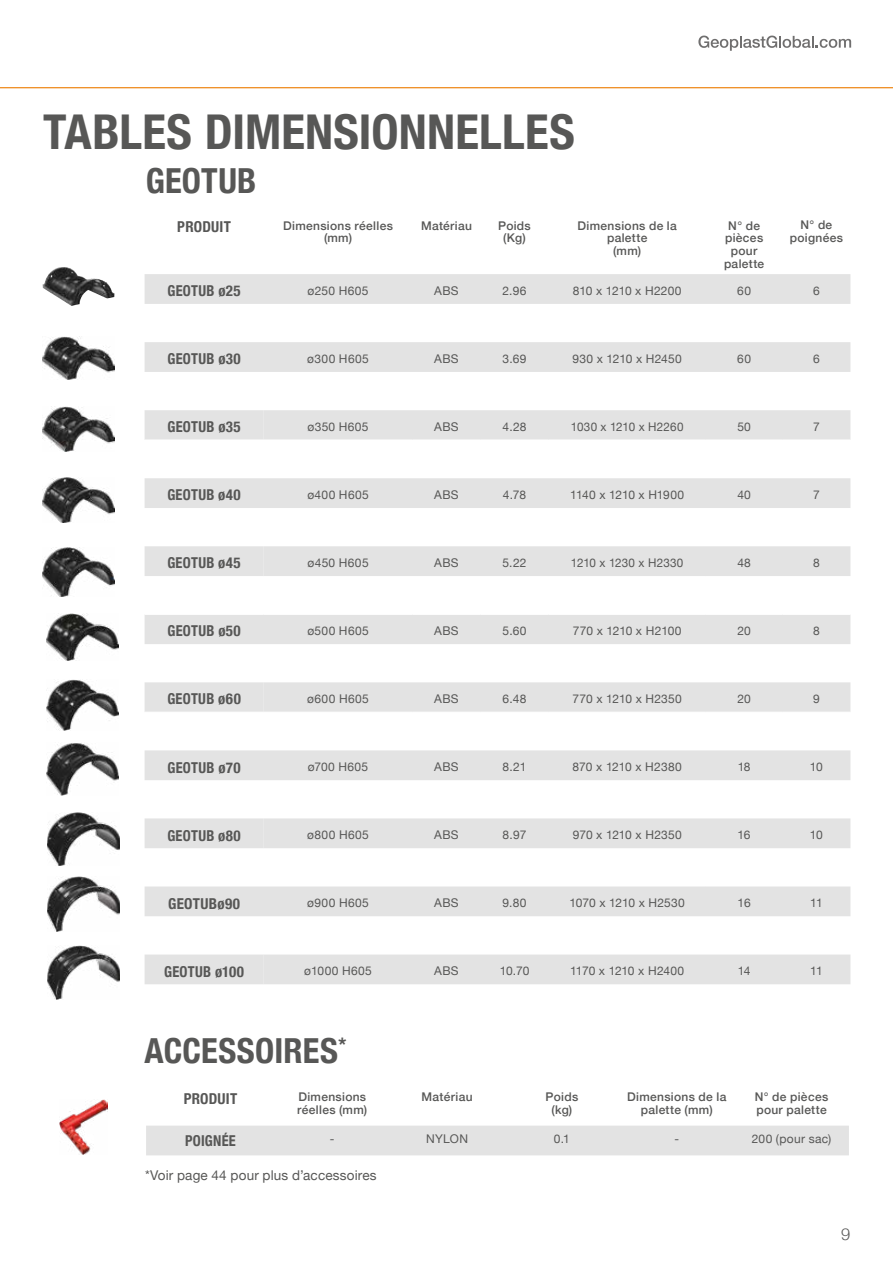
<style>
.page{position:relative;width:893px;height:1263px;background:#fff}
.page>*{position:absolute;margin:0;border:0;box-sizing:border-box;transform-origin:0 0}
.t1{font:700 condensed 48px "Helvetica Neue";letter-spacing:.005em;color:#575756}
.t2{font:700 condensed 34.5px "Helvetica Neue";letter-spacing:.005em;color:#575756}
.t3{font:300 16.5px "Helvetica Neue";color:#575756}
.t4{font:700 condensed 15px "Helvetica Neue";letter-spacing:.02em;color:#575756;scale:.96 1}
.t5{font:700 condensed 15px "Helvetica Neue";letter-spacing:.02em;color:#575756}
.t6{font:13.5px "Helvetica Neue";letter-spacing:.01em;color:#575756}
.t7{font:12px "Helvetica Neue";letter-spacing:.025em;color:#575756}
.t8{font:500 12px/12.8px "Helvetica Neue";letter-spacing:.025em;color:#575756;text-align:center}
.t9{font:12px "Helvetica Neue";color:#575756}
.t10{font:12px "Helvetica Neue";letter-spacing:-.005em;color:#575756}
.t11{font:12px "Helvetica Neue";letter-spacing:-.02em;color:#575756}
.t12{font:12px "Helvetica Neue";letter-spacing:-.01em;color:#575756}
</style>
<div class="page">
<div style="left:145px;top:274px;width:705px;height:30px;background:#e3e3e3"></div>
<svg style="left:145px;top:342px;width:705px;height:642px"></svg>
<hr style="left:264px;top:440px;width:148px;height:1px;background:#fff">
<hr style="left:412px;top:440px;width:68px;height:1px;background:#fff">
<hr style="left:480px;top:440px;width:69px;height:1px;background:#fff">
<hr style="left:549px;top:440px;width:157px;height:1px;background:#fff">
<hr style="left:706px;top:440px;width:76px;height:1px;background:#fff">
<hr style="left:782px;top:440px;width:68px;height:1px;background:#fff">
<hr style="left:264px;top:614px;width:148px;height:1px;background:#fff">
<hr style="left:412px;top:614px;width:68px;height:1px;background:#fff">
<hr style="left:480px;top:614px;width:69px;height:1px;background:#fff">
<hr style="left:549px;top:614px;width:157px;height:1px;background:#fff">
<hr style="left:706px;top:614px;width:76px;height:1px;background:#fff">
<hr style="left:782px;top:614px;width:68px;height:1px;background:#fff">
<hr style="left:264px;top:712px;width:148px;height:1px;background:#fff">
<hr style="left:412px;top:712px;width:68px;height:1px;background:#fff">
<hr style="left:480px;top:712px;width:69px;height:1px;background:#fff">
<hr style="left:549px;top:712px;width:157px;height:1px;background:#fff">
<hr style="left:706px;top:712px;width:76px;height:1px;background:#fff">
<hr style="left:782px;top:712px;width:68px;height:1px;background:#fff">
<hr style="left:145px;top:440px;width:119px;height:1px;background:#fff">
<hr style="left:145px;top:614px;width:119px;height:1px;background:#fff">
<hr style="left:145px;top:712px;width:119px;height:1px;background:#fff">
<img style="left:48px;top:876px;width:72px;height:55px">
<img style="left:43px;top:337px;width:71px;height:42px">
<img style="left:48px;top:945px;width:72px;height:54px">
<img style="left:43px;top:406px;width:71px;height:45px">
<img style="left:43px;top:477px;width:71px;height:45px">
<img style="left:43px;top:548px;width:71px;height:49px">
<img style="left:46px;top:613px;width:72px;height:48px">
<img style="left:46px;top:679px;width:72px;height:52px">
<img style="left:46px;top:743px;width:72px;height:52px">
<img style="left:48px;top:812px;width:72px;height:54px">
<img style="left:43px;top:267px;width:20px;height:31px">
<img style="left:59px;top:1099px;width:48px;height:55px">
<div style="left:146px;top:1125px;width:703px;height:30px;background:#e3e3e3"></div>
<hr style="left:0;top:87px;width:893px;height:1px;background:#ec7c01">
<svg style="left:698px;top:36px;width:153px;height:15px"></svg>
<h1 class="t1" style="left:43px;top:93px;width:533px">TABLES DIMENSIONNELLES</h1>
<h2 class="t2" style="left:146px;top:152px;width:112px">GEOTUB</h2>
<p class="t5" style="left:177px;top:214px;width:55px">PRODUIT</p>
<p class="t8" style="left:283px;top:218px;width:111px">Dimensions réelles (mm)</p>
<p class="t8" style="left:421px;top:218px;width:52px">Matériau</p>
<p class="t8" style="left:498px;top:218px;width:34px">Poids (Kg)</p>
<p class="t8" style="left:578px;top:218px;width:101px">Dimensions de la palette<br>(mm)</p>
<p class="t8" style="left:724px;top:218px;width:42px">N° de pièces pour palette</p>
<p class="t8" style="left:790px;top:218px;width:55px">N° de poignées</p>
<p class="t4" style="left:168px;top:278px;width:78px">GEOTUB ø25</p>
<p class="t7" style="left:308px;top:282px;width:62px">ø250 H605</p>
<p class="t7" style="left:434px;top:282px;width:26px">ABS</p>
<p class="t7" style="left:503px;top:282px;width:25px">2.96</p>
<p class="t10" style="left:573px;top:282px;width:110px">810 x 1210 x H2200</p>
<p class="t7" style="left:737px;top:282px;width:15px">60</p>
<p class="t7" style="left:813px;top:282px;width:8px">6</p>
<p class="t4" style="left:167px;top:346px;width:78px">GEOTUB ø30</p>
<p class="t7" style="left:307px;top:350px;width:63px">ø300 H605</p>
<p class="t7" style="left:434px;top:350px;width:26px">ABS</p>
<p class="t7" style="left:502px;top:350px;width:26px">3.69</p>
<p class="t7" style="left:572px;top:350px;width:111px">930 x 1210 x H2450</p>
<p class="t7" style="left:737px;top:350px;width:15px">60</p>
<p class="t7" style="left:813px;top:350px;width:8px">6</p>
<p class="t4" style="left:167px;top:414px;width:78px">GEOTUB ø35</p>
<p class="t7" style="left:307px;top:418px;width:63px">ø350 H605</p>
<p class="t7" style="left:434px;top:418px;width:26px">ABS</p>
<p class="t7" style="left:502px;top:418px;width:25px">4.28</p>
<p class="t7" style="left:571px;top:418px;width:114px">1030 x 1210 x H2260</p>
<p class="t7" style="left:737px;top:418px;width:15px">50</p>
<p class="t7" style="left:813px;top:418px;width:8px">7</p>
<p class="t4" style="left:167px;top:482px;width:78px">GEOTUB ø40</p>
<p class="t7" style="left:307px;top:486px;width:63px">ø400 H605</p>
<p class="t7" style="left:434px;top:486px;width:26px">ABS</p>
<p class="t7" style="left:503px;top:486px;width:25px">4.78</p>
<p class="t11" style="left:570px;top:486px;width:116px">1140 x 1210 x H1900</p>
<p class="t7" style="left:737px;top:486px;width:15px">40</p>
<p class="t7" style="left:813px;top:486px;width:8px">7</p>
<p class="t4" style="left:167px;top:551px;width:78px">GEOTUB ø45</p>
<p class="t7" style="left:307px;top:554px;width:63px">ø450 H605</p>
<p class="t7" style="left:434px;top:554px;width:26px">ABS</p>
<p class="t7" style="left:502px;top:554px;width:26px">5.22</p>
<p class="t7" style="left:571px;top:554px;width:114px">1210 x 1230 x H2330</p>
<p class="t7" style="left:737px;top:554px;width:15px">48</p>
<p class="t7" style="left:813px;top:554px;width:8px">8</p>
<p class="t4" style="left:167px;top:619px;width:78px">GEOTUB ø50</p>
<p class="t7" style="left:307px;top:622px;width:63px">ø500 H605</p>
<p class="t7" style="left:434px;top:622px;width:26px">ABS</p>
<p class="t7" style="left:502px;top:622px;width:26px">5.60</p>
<p class="t10" style="left:573px;top:622px;width:110px">770 x 1210 x H2100</p>
<p class="t7" style="left:737px;top:622px;width:15px">20</p>
<p class="t7" style="left:813px;top:622px;width:8px">8</p>
<p class="t4" style="left:167px;top:687px;width:78px">GEOTUB ø60</p>
<p class="t7" style="left:307px;top:690px;width:63px">ø600 H605</p>
<p class="t7" style="left:434px;top:690px;width:26px">ABS</p>
<p class="t7" style="left:502px;top:690px;width:26px">6.48</p>
<p class="t7" style="left:573px;top:690px;width:111px">770 x 1210 x H2350</p>
<p class="t7" style="left:737px;top:690px;width:15px">20</p>
<p class="t7" style="left:813px;top:690px;width:8px">9</p>
<p class="t4" style="left:168px;top:755px;width:78px">GEOTUB ø70</p>
<p class="t7" style="left:308px;top:758px;width:62px">ø700 H605</p>
<p class="t7" style="left:434px;top:758px;width:26px">ABS</p>
<p class="t7" style="left:502px;top:758px;width:26px">8.21</p>
<p class="t9" style="left:573px;top:758px;width:111px">870 x 1210 x H2380</p>
<p class="t7" style="left:738px;top:758px;width:14px">18</p>
<p class="t7" style="left:810px;top:758px;width:15px">10</p>
<p class="t4" style="left:167px;top:823px;width:78px">GEOTUB ø80</p>
<p class="t7" style="left:307px;top:826px;width:63px">ø800 H605</p>
<p class="t7" style="left:434px;top:826px;width:26px">ABS</p>
<p class="t7" style="left:503px;top:826px;width:25px">8.97</p>
<p class="t9" style="left:573px;top:826px;width:110px">970 x 1210 x H2350</p>
<p class="t7" style="left:738px;top:826px;width:15px">16</p>
<p class="t7" style="left:810px;top:826px;width:15px">10</p>
<p class="t5" style="left:168px;top:891px;width:73px">GEOTUBø90</p>
<p class="t7" style="left:307px;top:894px;width:63px">ø900 H605</p>
<p class="t7" style="left:434px;top:894px;width:26px">ABS</p>
<p class="t7" style="left:502px;top:894px;width:26px">9.80</p>
<p class="t9" style="left:569px;top:894px;width:117px">1070 x 1210 x H2530</p>
<p class="t7" style="left:738px;top:894px;width:15px">16</p>
<p class="t7" style="left:810px;top:894px;width:14px">11</p>
<p class="t4" style="left:164px;top:959px;width:85px">GEOTUB ø100</p>
<p class="t7" style="left:304px;top:962px;width:69px">ø1000 H605</p>
<p class="t7" style="left:434px;top:962px;width:26px">ABS</p>
<p class="t7" style="left:500px;top:962px;width:31px">10.70</p>
<p class="t12" style="left:570px;top:962px;width:116px">1170 x 1210 x H2400</p>
<p class="t7" style="left:738px;top:962px;width:14px">14</p>
<p class="t7" style="left:810px;top:962px;width:14px">11</p>
<h2 class="t2" style="left:145px;top:1022px;width:203px">ACCESSOIRES<sup>*</sup></h2>
<p class="t5" style="left:184px;top:1086px;width:55px">PRODUIT</p>
<p class="t8" style="left:297px;top:1089px;width:71px;text-align:left">Dimensions réelles (mm)</p>
<p class="t8" style="left:422px;top:1089px;width:52px">Matériau</p>
<p class="t8" style="left:546px;top:1089px;width:34px">Poids (kg)</p>
<p class="t8" style="left:627px;top:1089px;width:101px">Dimensions de la palette (mm)</p>
<p class="t8" style="left:755px;top:1089px;width:75px;text-align:left">N° de pièces pour palette</p>
<p class="t4" style="left:185px;top:1128px;width:54px">POIGNÉE</p>
<p class="t7" style="left:330px;top:1130px;width:6px">-</p>
<p class="t7" style="left:426px;top:1130px;width:43px">NYLON</p>
<p class="t7" style="left:554px;top:1130px;width:18px">0.1</p>
<p class="t7" style="left:674px;top:1130px;width:6px">-</p>
<p class="t7" style="left:752px;top:1130px;width:81px">200 (pour sac)</p>
<p class="t6" style="left:145px;top:1166px;width:233px">*Voir page 44 pour plus d’accessoires</p>
<h3 class="t3" style="left:841px;top:1220px;width:11px">9</h3>
</div>
